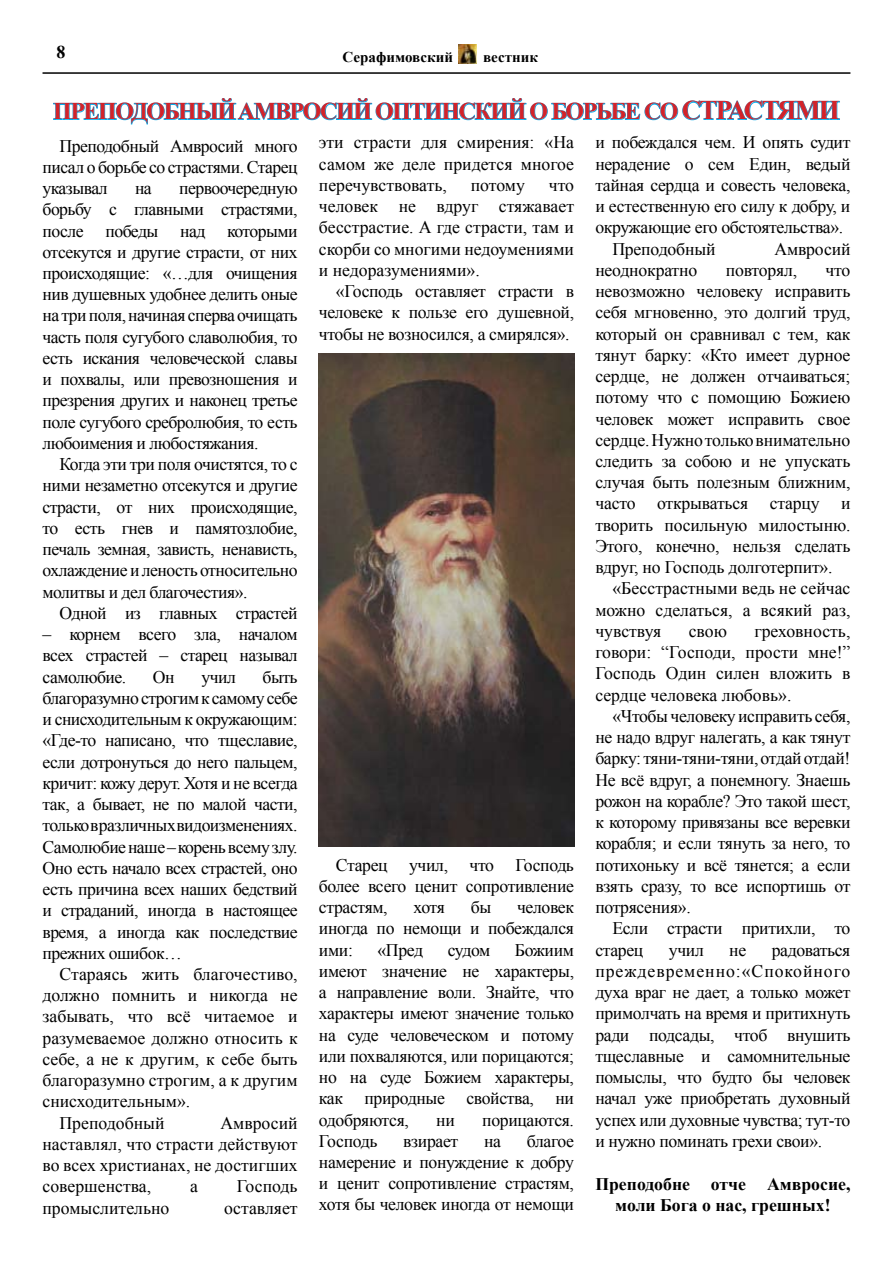
<style>
.page{position:relative;width:893px;height:1263px;background:#fff}
.page>*{position:absolute;margin:0;border:0;box-sizing:border-box;transform-origin:0 0}
.t1{font:700 24px "Times New Roman";letter-spacing:-.06em;color:#d2232a}
.t2{font:700 18px "Times New Roman";color:#000}
.t3{font:17.7px/21.3px "Times New Roman";letter-spacing:-.02em;color:#000;text-align:justify}
.t4{font:17.7px "Times New Roman";color:#000}
.t5{font:700 17.7px/21.3px "Times New Roman";color:#000;text-align:center}
.t6{font:700 15px "Times New Roman";color:#000}
.s1{font-size:27px}
</style>
<div class="page">
<hr style="left:43px;top:72px;width:807px;height:2px;background:#000">
<img style="left:459px;top:44px;width:18px;height:19px">
<svg style="left:53px;top:98px;width:787px;height:27px"></svg>
<img style="left:319px;top:354px;width:255px;height:493px">
<p class="t2" style="left:56px;top:40px;width:10px">8</p>
<p class="t6" style="left:343px;top:47px;width:112px">Серафимовский</p>
<p class="t6" style="left:483px;top:47px;width:56px">вестник</p>
<h1 class="t1" style="left:53px;top:95px;width:788px">ПРЕПОДОБНЫЙ AМВРОСИЙ ОПТИНСКИЙ О БОРЬБЕ СО <span class="s1">СТРАСТЯМИ</span></h1>
<p class="t3" style="left:319px;top:131px;width:257px">эти страсти для смирения: «На самом же деле придется многое перечувствовать,</p>
<p class="t3" style="left:595px;top:131px;width:257px">и побеждался чем. И опять судит</p>
<p class="t3" style="left:595px;top:153px;width:257px">нерадение о сем Един, ведый</p>
<p class="t3" style="left:595px;top:174px;width:257px">тайная сердца и совесть человека,</p>
<p class="t3" style="left:595px;top:195px;width:257px">и естественную его силу к добру, и</p>
<p class="t3" style="left:595px;top:216px;width:249px">окружающие его обстоятельства».</p>
<p class="t3" style="left:612px;top:238px;width:105px">Преподобный</p>
<p class="t3" style="left:774px;top:238px;width:78px">Амвросий</p>
<p class="t3" style="left:595px;top:259px;width:103px">неоднократно</p>
<p class="t3" style="left:726px;top:259px;width:73px">повторял,</p>
<p class="t3" style="left:43px;top:135px;width:257px;text-indent:17px">Преподобный Амвросий много писал о борьбе со страстями. Старец указывал</p>
<p class="t3" style="left:319px;top:174px;width:257px;text-indent:230px">что человек не вдруг стяжавает бесстрастие. А где страсти, там и скорби со многими недоумениями и недоразумениями».</p>
<p class="t3" style="left:319px;top:280px;width:257px;text-indent:17px">«Господь оставляет страсти в человеке к пользе его душевной, чтобы не возносился, а смирялся».</p>
<p class="t3" style="left:471px;top:174px;width:56px">потому</p>
<p class="t3" style="left:43px;top:177px;width:257px;text-indent:137px">первоочередную борьбу с главными страстями, после победы над которыми отсекутся и другие страсти, от них происходящие: «…для очищения нив душевных удобнее делить оные на три поля, начиная сперва очищать часть поля сугубого славолюбия, то есть искания человеческой славы и похвалы, или превозношения и презрения других и наконец третье поле сугубого сребролюбия, то есть любоимения и любостяжания.</p>
<p class="t3" style="left:43px;top:453px;width:257px;text-indent:17px">Когда эти три поля очистятся, то с ними незаметно отсекутся и другие страсти, от них происходящие, то есть гнев и памятозлобие, печаль земная, зависть, ненависть, охлаждение и леность относительно молитвы и дел благочестия».</p>
<p class="t3" style="left:60px;top:602px;width:240px">Одной из главных страстей</p>
<p class="t3" style="left:43px;top:623px;width:257px">– корнем всего зла, началом всех страстей – старец называл самолюбие.</p>
<p class="t3" style="left:135px;top:177px;width:18px">на</p>
<p class="t3" style="left:595px;top:259px;width:257px;text-indent:230px">что невозможно человеку исправить себя мгновенно, это долгий труд, который он сравнивал с тем, как тянут барку: «Кто имеет дурное сердце, не должен отчаиваться; потому что с помощию Божиею человек может исправить свое сердце. Нужно только внимательно следить за собою и не упускать случая быть полезным ближним, часто открываться старцу и творить посильную милостыню.<br>Этого, конечно, нельзя сделать вдруг, но Господь долготерпит».</p>
<p class="t3" style="left:595px;top:578px;width:257px;text-indent:17px">«Бесстрастными ведь не сейчас можно сделаться, а всякий раз, чувствуя</p>
<p class="t3" style="left:595px;top:620px;width:257px;text-indent:159px">греховность, говори: “Господи, прости мне!” Господь Один силен вложить в сердце человека любовь».</p>
<p class="t3" style="left:595px;top:705px;width:257px;text-indent:17px">«Чтобы человеку исправить себя, не надо вдруг налегать, а как тянут барку: тяни-тяни-тяни, отдай отдай!<br>Не всё вдруг, а понемногу. Знаешь рожон на корабле? Это такой шест, к которому привязаны все веревки корабля; и если тянуть за него, то потихоньку и всё тянется; а если взять сразу, то все испортишь от потрясения».</p>
<p class="t3" style="left:595px;top:917px;width:257px;text-indent:17px">Если страсти притихли, то старец</p>
<p class="t3" style="left:689px;top:620px;width:40px">свою</p>
<p class="t3" style="left:43px;top:666px;width:257px;text-indent:220px">быть благоразумно строгим к самому себе и снисходительным к окружающим: «Где-то написано, что тщеславие, если дотронуться до него пальцем, кричит: кожу дерут. Хотя и не всегда так, а бывает, не по малой части, только в различных видоизменениях.<br>Самолюбие наше – корень всему злу.<br>Оно есть начало всех страстей, оно есть причина всех наших бедствий и страданий, иногда в настоящее время, а иногда как последствие прежних ошибок…</p>
<p class="t4" style="left:60px;top:962px;width:240px">Стараясь жить благочестиво,</p>
<p class="t4" style="left:43px;top:983px;width:257px">должно помнить и никогда не</p>
<p class="t4" style="left:43px;top:1005px;width:257px">забывать, что всё читаемое и</p>
<p class="t4" style="left:43px;top:1026px;width:257px">разумеваемое должно относить к</p>
<p class="t4" style="left:43px;top:1047px;width:257px">себе, а не к другим, к себе быть</p>
<p class="t4" style="left:43px;top:1068px;width:257px">благоразумно строгим, а к другим</p>
<p class="t4" style="left:43px;top:1090px;width:149px">снисходительным».</p>
<p class="t4" style="left:60px;top:1111px;width:106px">Преподобный</p>
<p class="t3" style="left:153px;top:666px;width:23px">Он</p>
<p class="t3" style="left:201px;top:666px;width:36px">учил</p>
<p class="t3" style="left:319px;top:854px;width:257px;text-indent:17px">Старец учил, что Господь более всего ценит сопротивление страстям,</p>
<p class="t3" style="left:414px;top:896px;width:33px">хотя</p>
<p class="t3" style="left:471px;top:896px;width:22px">бы</p>
<p class="t3" style="left:319px;top:896px;width:257px;text-indent:198px">человек иногда по немощи и побеждался ими:</p>
<p class="t3" style="left:319px;top:939px;width:257px;text-indent:196px">Божиим имеют значение не характеры, а направление воли. Знайте, что характеры имеют значение только на суде человеческом и потому или похваляются, или порицаются; но на суде Божием характеры, как природные свойства, ни одобряются,</p>
<p class="t3" style="left:377px;top:939px;width:47px">«Пред</p>
<p class="t3" style="left:448px;top:939px;width:44px">судом</p>
<p class="t3" style="left:669px;top:939px;width:36px">учил</p>
<p class="t3" style="left:729px;top:939px;width:18px">не</p>
<p class="t3" style="left:595px;top:939px;width:257px;text-indent:176px">радоваться преждевременно:«Спокойного духа враг не дает, а только может примолчать на время и притихнуть ради подсады, чтоб внушить тщеславные и самомнительные помыслы, что будто бы человек начал уже приобретать духовный успех или духовные чувства; тут-то и нужно поминать грехи свои».</p>
<p class="t5" style="left:595px;top:1172px;width:257px">Преподобне отче Амвросие, моли Бога о нас, грешных!</p>
<p class="t3" style="left:43px;top:1112px;width:257px;text-indent:178px">Амвросий наставлял, что страсти действуют во всех христианах, не достигших совершенства,</p>
<p class="t3" style="left:436px;top:1109px;width:20px">ни</p>
<p class="t3" style="left:482px;top:1109px;width:93px">порицаются.</p>
<p class="t3" style="left:319px;top:1130px;width:257px;text-indent:208px">благое намерение и понуждение к добру и ценит сопротивление страстям, хотя бы человек иногда от немощи</p>
<p class="t3" style="left:319px;top:1130px;width:60px">Господь</p>
<p class="t3" style="left:403px;top:1130px;width:56px">взирает</p>
<p class="t3" style="left:484px;top:1130px;width:18px">на</p>
<p class="t3" style="left:190px;top:1175px;width:9px">а</p>
<p class="t4" style="left:237px;top:1174px;width:62px">Господь</p>
<p class="t4" style="left:43px;top:1196px;width:128px">промыслительно</p>
<p class="t4" style="left:224px;top:1196px;width:75px">оставляет</p>
</div>
